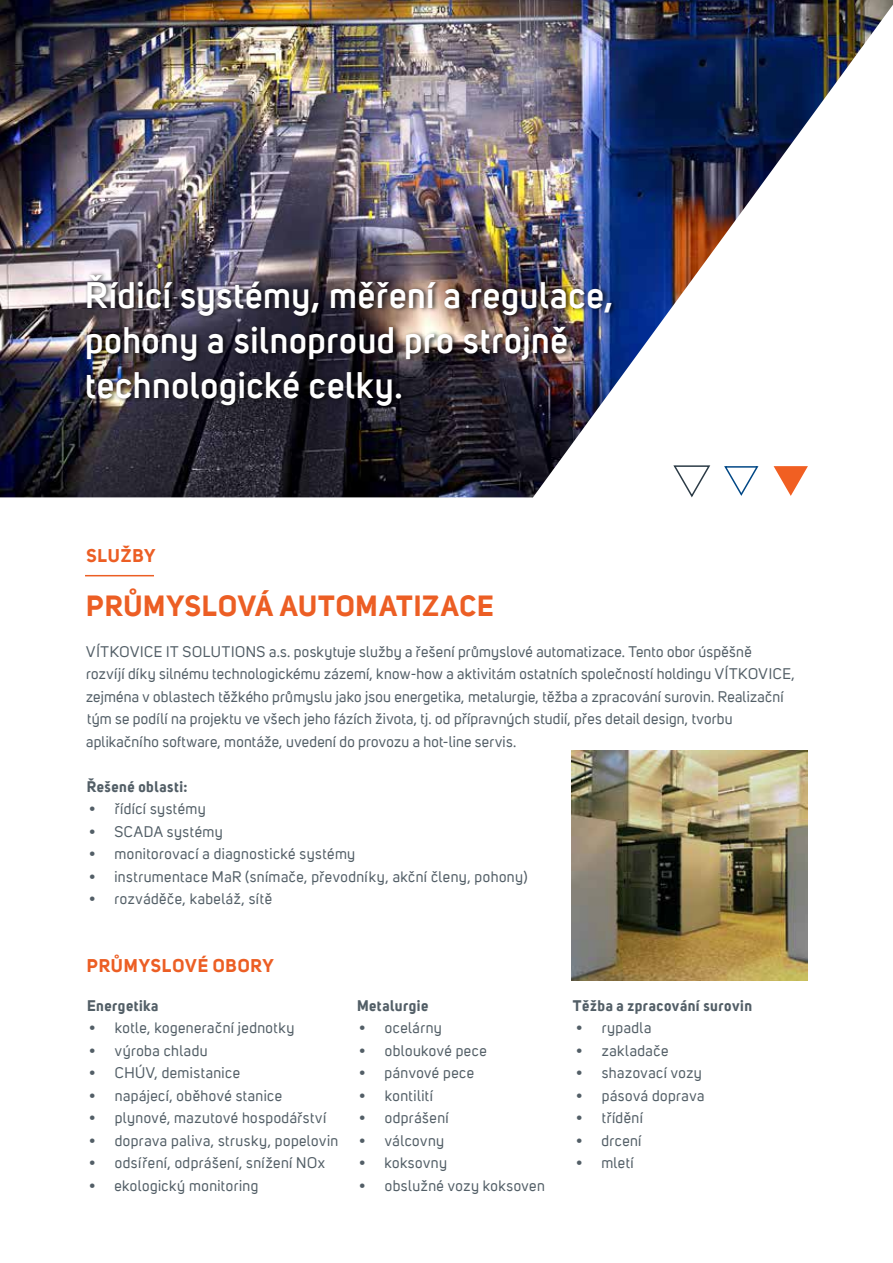
<style>
.page{position:relative;width:893px;height:1263px;background:#fff}
.page>*{position:absolute;margin:0;border:0;box-sizing:border-box;transform-origin:0 0}
.t1{font:600 36px/45px "Uni Sans";letter-spacing:.02em;color:#fff}
.t2{font:700 28.5px "Uni Sans";letter-spacing:.03em;color:#ec5e24}
.t3{font:700 18px "Uni Sans";letter-spacing:.045em;color:#ec5e24}
.t4{font:15px/22.5px "Uni Sans";letter-spacing:.03em;color:#525e66}
.t5{font:700 15px "Uni Sans";letter-spacing:.03em;color:#525e66}
</style>
<div class="page">
<img style="left:0;top:0;width:893px;height:497px">
<div style="left:84px;top:271px;width:534px;height:140px;background:#000;opacity:.75"></div>
<hr style="left:85px;top:575px;width:69px;height:1px;background:#ec5e24">
<svg style="left:723px;top:465px;width:37px;height:32px"></svg>
<svg style="left:774px;top:466px;width:34px;height:30px"></svg>
<svg style="left:673px;top:464px;width:39px;height:34px"></svg>
<img style="left:572px;top:750px;width:236px;height:230px">
<h1 class="t1" style="left:85px;top:273px;width:530px">Řídicí systémy, měření a regulace, pohony a silnoproud pro strojně technologické celky.</h1>
<p class="t3" style="left:87px;top:545px;width:70px">SLUŽBY</p>
<h2 class="t2" style="left:86px;top:588px;width:409px">PRŮMYSLOVÁ AUTOMATIZACE</h2>
<p class="t4" style="left:86px;top:640px;width:710px">VÍTKOVICE IT SOLUTIONS a.s. poskytuje služby a řešení průmyslové automatizace. Tento obor úspěšně<br>rozvíjí díky silnému technologickému zázemí, know-how a aktivitám ostatních společností holdingu VÍTKOVICE, zejména v oblastech těžkého průmyslu jako jsou energetika, metalurgie, těžba a zpracování surovin. Realizační tým se podílí na projektu ve všech jeho fázích života, tj. od přípravných studií, přes detail design, tvorbu aplikačního software, montáže, uvedení do provozu a hot-line servis.</p>
<p class="t5" style="left:87px;top:777px;width:102px">Řešené oblasti:</p>
<p class="t4" style="left:89px;top:798px;width:118px">• řídící systémy</p>
<p class="t4" style="left:89px;top:820px;width:135px">• SCADA systémy</p>
<p class="t4" style="left:89px;top:843px;width:267px">• monitorovací a diagnostické systémy</p>
<p class="t4" style="left:89px;top:865px;width:440px">• instrumentace MaR (snímače, převodníky, akční členy, pohony)</p>
<p class="t4" style="left:89px;top:888px;width:184px">• rozváděče, kabeláž, sítě</p>
<p class="t3" style="left:87px;top:954px;width:188px">PRŮMYSLOVÉ OBORY</p>
<p class="t5" style="left:87px;top:996px;width:73px">Energetika</p>
<p class="t4" style="left:89px;top:1017px;width:207px">• kotle, kogenerační jednotky</p>
<p class="t4" style="left:89px;top:1039px;width:120px">• výroba chladu</p>
<p class="t4" style="left:89px;top:1062px;width:152px">• CHÚV, demistanice</p>
<p class="t4" style="left:89px;top:1084px;width:194px">• napájecí, oběhové stanice</p>
<p class="t4" style="left:89px;top:1107px;width:238px">• plynové, mazutové hospodářství</p>
<p class="t4" style="left:89px;top:1129px;width:251px">• doprava paliva, strusky, popelovin</p>
<p class="t4" style="left:89px;top:1152px;width:237px">• odsíření, odprášení, snížení NOx</p>
<p class="t4" style="left:89px;top:1174px;width:171px">• ekologický monitoring</p>
<p class="t5" style="left:357px;top:996px;width:73px">Metalurgie</p>
<p class="t4" style="left:359px;top:1017px;width:84px">• ocelárny</p>
<p class="t4" style="left:359px;top:1039px;width:129px">• obloukové pece</p>
<p class="t4" style="left:359px;top:1062px;width:116px">• pánvové pece</p>
<p class="t4" style="left:359px;top:1084px;width:75px">• kontilití</p>
<p class="t4" style="left:359px;top:1107px;width:91px">• odprášení</p>
<p class="t4" style="left:359px;top:1129px;width:86px">• válcovny</p>
<p class="t4" style="left:359px;top:1152px;width:89px">• koksovny</p>
<p class="t4" style="left:359px;top:1174px;width:187px">• obslužné vozy koksoven</p>
<p class="t5" style="left:573px;top:996px;width:181px">Těžba a zpracování surovin</p>
<p class="t4" style="left:576px;top:1017px;width:77px">• rypadla</p>
<p class="t4" style="left:576px;top:1039px;width:94px">• zakladače</p>
<p class="t4" style="left:576px;top:1062px;width:127px">• shazovací vozy</p>
<p class="t4" style="left:576px;top:1084px;width:130px">• pásová doprava</p>
<p class="t4" style="left:576px;top:1107px;width:68px">• třídění</p>
<p class="t4" style="left:576px;top:1129px;width:67px">• drcení</p>
<p class="t4" style="left:576px;top:1152px;width:59px">• mletí</p>
</div>
